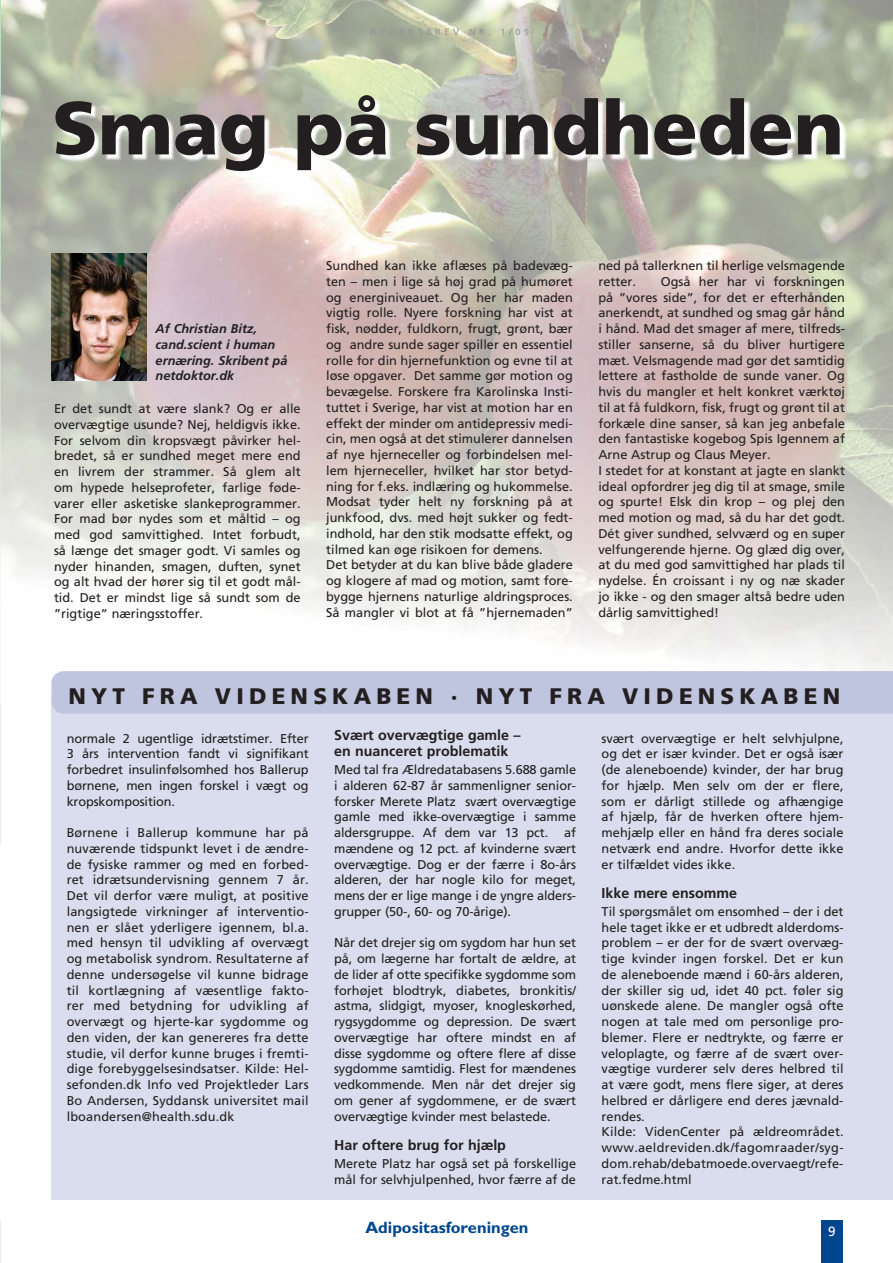
<style>
.page{position:relative;width:893px;height:1263px;background:#fff}
.page>*{position:absolute;margin:0;border:0;box-sizing:border-box;transform-origin:0 0}
.t1{font:900 75px "Frutiger";color:#231f20}
.t2{font:900 22.5px "Frutiger";letter-spacing:.23em;color:#231f20}
.t3{font:700 16.5px "Gill Sans";color:#00458d}
.t4{font:700 14.25px/15.8px "Frutiger";color:#231f20}
.t5{font:13.5px "Frutiger";color:#fff}
.t6{font:12.75px/15.8px "Frutiger";color:#231f20;text-align:justify}
.t7{font:italic 700 12.75px/15.8px "Frutiger";color:#231f20}
.t8{font:9px "Frutiger";letter-spacing:.4em;color:#939598}
</style>
<div class="page">
<hr style="left:0;top:0;width:1px;height:1263px;background:#e5f3e7">
<img style="left:0;top:0;width:893px;height:703px">
<hr style="left:0;top:0;width:1px;height:277px;background:#b8dec0">
<div style="left:821px;top:1221px;width:21px;height:42px;background:#00458d"></div>
<img style="left:58px;top:97px;width:789px;height:81px">
<div style="left:51px;top:699px;width:842px;height:500px;background:#dadded"></div>
<div style="left:51px;top:671px;width:842px;height:43px;background:#bfc5df"></div>
<img style="left:52px;top:253px;width:94px;height:128px">
<div style="left:0;top:845px;width:37px;height:376px;background:#fff"></div>
<p class="t8" style="left:370px;top:28px;width:161px">NYHEDSBREV NR. 1/09</p>
<h1 class="t1" style="left:52px;top:98px;width:793px">Smag på sundheden</h1>
<p class="t7" style="left:156px;top:322px;width:133px">Af Christian Bitz, cand.scient i human ernæring. Skribent på netdoktor.dk</p>
<p class="t6" style="left:54px;top:402px;width:248px">Er det sundt at være slank? Og er alle overvægtige usunde? Nej, heldigvis ikke.<br>For selvom din kropsvægt påvirker hel&shy;bredet, så er sundhed meget mere end en livrem der strammer. Så glem alt om hypede helseprofeter, farlige føde&shy;varer eller asketiske slankeprogrammer.<br>For mad bør nydes som et måltid – og med god samvittighed. Intet forbudt, så længe det smager godt. Vi samles og nyder hinanden, smagen, duften, synet og alt hvad der hører sig til et godt mål&shy;tid. Det er mindst lige så sundt som de ”rigtige” næringsstoffer.</p>
<p class="t6" style="left:326px;top:259px;width:248px;text-align:left">Sundhed kan ikke aflæses på badevæg&shy;ten – men i lige så høj grad på humøret og energiniveauet. Og her har maden vigtig rolle. Nyere forskning har vist at fisk, nødder, fuldkorn, frugt, grønt, bær og andre sunde sager spiller en essentiel rolle for din hjernefunktion og evne til at løse opgaver. Det samme gør motion og bevægelse. Forskere fra Karolinska Insti&shy;tuttet i Sverige, har vist at motion har en effekt der minder om antidepressiv medi&shy;cin, men også at det stimulerer dannelsen af nye hjerneceller og forbindelsen mel&shy;lem hjerneceller, hvilket har stor betyd&shy;ning for f.eks. indlæring og hukommelse.<br>Modsat tyder helt ny forskning på at junkfood, dvs. med højt sukker og fedt&shy;indhold, har den stik modsatte effekt, og tilmed kan øge risikoen for demens.<br>Det betyder at du kan blive både gladere og klogere af mad og motion, samt fore&shy;bygge hjernens naturlige aldringsproces.<br>Så mangler vi blot at få ”hjernemaden”</p>
<p class="t6" style="left:598px;top:259px;width:248px">ned på tallerknen til herlige velsmagende retter.</p>
<p class="t6" style="left:598px;top:275px;width:248px;text-align:left;text-indent:62px">Også her har vi forskningen på ”vores side”, for det er efterhånden anerkendt, at sundhed og smag går hånd i hånd. Mad det smager af mere, tilfreds&shy;stiller sanserne, så du bliver hurtigere mæt. Velsmagende mad gør det samtidig lettere at fastholde de sunde vaner. Og hvis du mangler et helt konkret værktøj til at få fuldkorn, fisk, frugt og grønt til at forkæle dine sanser, så kan jeg anbefale den fantastiske kogebog Spis Igennem af Arne Astrup og Claus Meyer.<br>I stedet for at konstant at jagte en slankt ideal opfordrer jeg dig til at smage, smile og spurte! Elsk din krop – og plej den med motion og mad, så du har det godt.<br>Dét giver sundhed, selvværd og en super velfungerende hjerne. Og glæd dig over, at du med god samvittighed har plads til nydelse. Én croissant i ny og næ skader jo ikke - og den smager altså bedre uden dårlig samvittighed!</p>
<h2 class="t2" style="left:68px;top:687px;width:773px">NYT FRA VIDENSKABEN · NYT FRA VIDENSKABEN</h2>
<p class="t6" style="left:67px;top:731px;width:243px">normale 2 ugentlige idrætstimer. Efter 3 års intervention fandt vi signifikant forbedret insulinfølsomhed hos Ballerup børnene, men ingen forskel i vægt og kropskomposition.</p>
<p class="t6" style="left:67px;top:826px;width:243px">Børnene i Ballerup kommune har på nuværende tidspunkt levet i de ændre&shy;de fysiske rammer og med en forbed&shy;ret idrætsundervisning gennem 7 år.<br>Det vil derfor være muligt, at positive langsigtede virkninger af interventio&shy;nen er slået yderligere igennem, bl.a. med hensyn til udvikling af overvægt og metabolisk syndrom. Resultaterne af denne undersøgelse vil kunne bidrage til kortlægning af væsentlige fakto&shy;rer med betydning for udvikling af overvægt og hjerte-kar sygdomme og den viden, der kan genereres fra dette studie, vil derfor kunne bruges i fremti&shy;dige forebyggelsesindsatser. Kilde: Hel&shy;sefonden.dk Info ved Projektleder Lars Bo Andersen, Syddansk universitet mail lboandersen@health.sdu.dk</p>
<p class="t4" style="left:334px;top:729px;width:188px">Svært overvægtige gamle – en nuanceret problematik</p>
<p class="t6" style="left:334px;top:763px;width:243px">Med tal fra Ældredatabasens 5.688 gamle i alderen 62-87 år sammenligner senior&shy;forsker Merete Platz svært overvægtige gamle med ikke-overvægtige i samme aldersgruppe. Af dem var 13 pct.</p>
<p class="t6" style="left:602px;top:731px;width:243px">svært overvægtige er helt selvhjulpne, og det er især kvinder. Det er også især (de aleneboende) kvinder, der har brug for hjælp. Men selv om der er flere, som er dårligt stillede og afhængige af hjælp, får de hverken oftere hjem&shy;mehjælp eller en hånd fra deres sociale netværk end andre. Hvorfor dette ikke er tilfældet vides ikke.</p>
<p class="t4" style="left:602px;top:886px;width:137px">Ikke mere ensomme</p>
<p class="t6" style="left:602px;top:905px;width:243px;text-align:left">Til spørgsmålet om ensomhed – der i det hele taget ikke er et udbredt alderdoms&shy;problem – er der for de svært overvæg&shy;tige kvinder ingen forskel. Det er kun de aleneboende mænd i 60-års alderen, der skiller sig ud, idet 40 pct. føler sig uønskede alene. De mangler også ofte nogen at tale med om personlige pro&shy;blemer. Flere er nedtrykte, og færre er veloplagte, og færre af de svært over&shy;vægtige vurderer selv deres helbred til at være godt, mens flere siger, at deres helbred er dårligere end deres jævnald&shy;rendes.<br>Kilde: VidenCenter på ældreområdet. www.aeldreviden.dk/fagomraader/syg&shy;dom.rehab/debatmoede.overvaegt/refe&shy;rat.fedme.html</p>
<p class="t6" style="left:334px;top:826px;width:243px;text-indent:230px">af mændene og 12 pct. af kvinderne svært overvægtige. Dog er der færre i 8o-års alderen, der har nogle kilo for meget, mens der er lige mange i de yngre alders&shy;grupper (50-, 60- og 70-årige).</p>
<p class="t6" style="left:334px;top:936px;width:243px">Når det drejer sig om sygdom har hun set på, om lægerne har fortalt de ældre, at de lider af otte specifikke sygdomme som forhøjet blodtryk, diabetes, bronkitis/ astma, slidgigt, myoser, knogleskørhed, rygsygdomme og depression. De svært overvægtige har oftere mindst en af disse sygdomme og oftere flere af disse sygdomme samtidig. Flest for mændenes vedkommende. Men når det drejer sig om gener af sygdommene, er de svært overvægtige kvinder mest belastede.</p>
<p class="t4" style="left:334px;top:1138px;width:173px">Har oftere brug for hjælp</p>
<p class="t6" style="left:334px;top:1157px;width:243px">Merete Platz har også set på forskellige mål for selvhjulpenhed, hvor færre af de</p>
<p class="t3" style="left:365px;top:1222px;width:165px">Adipositasforeningen</p>
<p class="t5" style="left:828px;top:1226px;width:9px">9</p>
</div>
